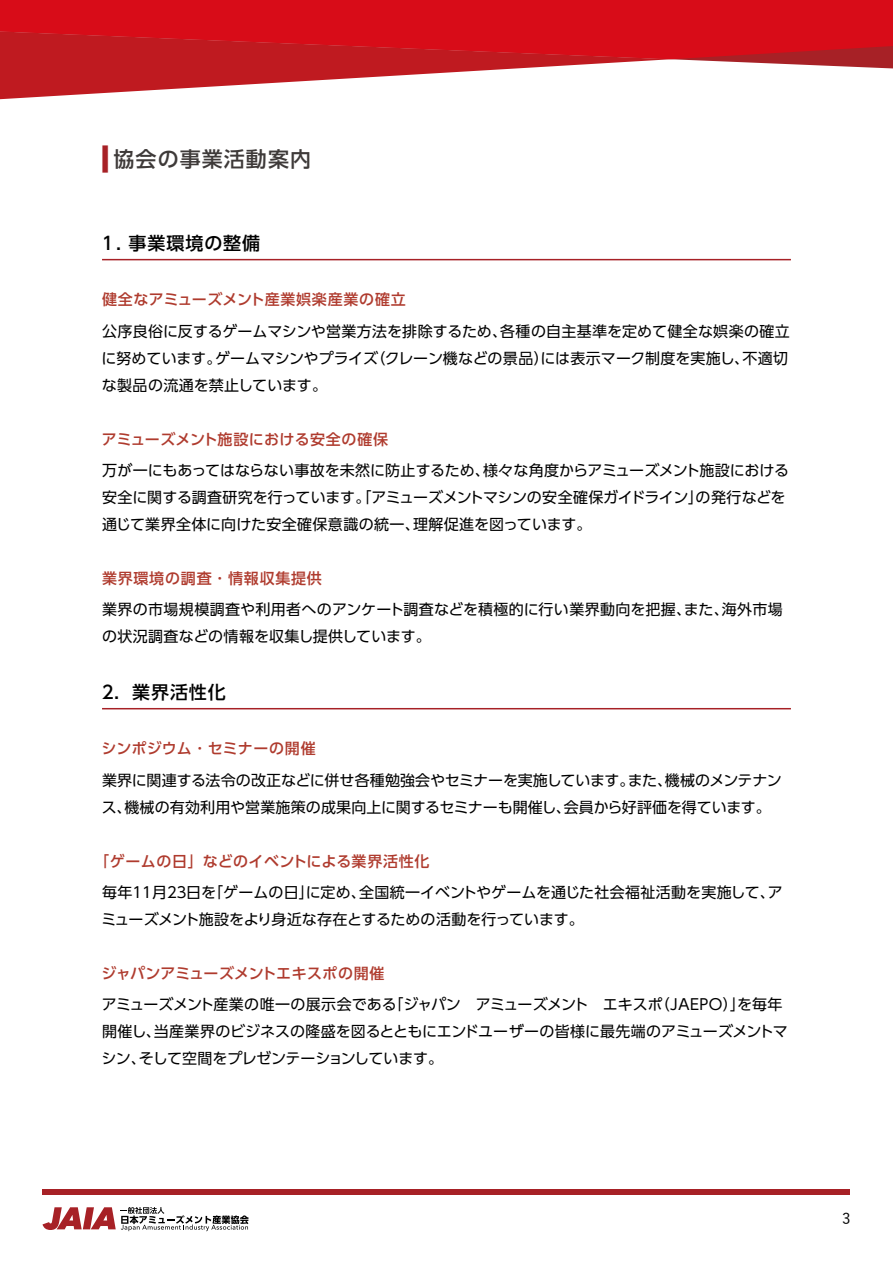
<style>
.page{position:relative;width:893px;height:1263px;background:#fff}
.page>*{position:absolute;margin:0;border:0;box-sizing:border-box;transform-origin:0 0}
.t1{font:500 21px "UD Shin Go Pro";letter-spacing:.05em;color:#3e3a39}
.t2{font:500 18px "UD Shin Go Pro";letter-spacing:.05em;color:#000}
.t3{font:15px/27px "UD Shin Go Pro";color:#000}
.t4{font:15px/27px "UD Shin Go Pro";letter-spacing:.025em;color:#000}
.t5{font:500 15px "UD Shin Go Pro";letter-spacing:.025em;color:#af3b2e}
.t6{font:500 15px "UD Shin Go Pro";letter-spacing:.045em;color:#af3b2e}
.t7{font:500 15px "UD Shin Go Pro";color:#af3b2e}
.t8{font:500 15px "UD Shin Go Pro";letter-spacing:.05em;color:#af3b2e}
.t9{font:500 15px "Yu Go";color:#000}
.s1{font-size:31.5px;color:#a72126}
</style>
<div class="page">
<svg style="left:43px;top:1207px;width:206px;height:24px"></svg>
<div style="left:43px;top:1189px;width:807px;height:6px;background:#a72126"></div>
<svg style="left:671px;top:59px;width:222px;height:10px"></svg>
<svg style="left:0;top:59px;width:671px;height:41px"></svg>
<svg style="left:0;top:0;width:893px;height:59px;background:#d20f19"></svg>
<hr style="left:102px;top:259px;width:689px;height:1px;background:#a72126">
<hr style="left:102px;top:708px;width:689px;height:1px;background:#a72126">
<h1 class="t1" style="left:102px;top:142px;width:211px"><span class="s1">■</span> 協会の事業活動案内</h1>
<p class="t2" style="left:99px;top:228px;width:163px">１. 事業環境の整備</p>
<p class="t6" style="left:102px;top:287px;width:305px">健全なアミューズメント産業娯楽産業の確立</p>
<p class="t3" style="left:102px;top:317px;width:690px;text-align:justify">公序良俗に反するゲームマシンや営業方法を排除するため、各種の自主基準を定めて健全な娯楽の確立に努めています。ゲームマシンやプライズ（クレーン機などの景品）には表示マーク制度を実施し、不適切な製品の流通を禁止しています。</p>
<p class="t5" style="left:102px;top:427px;width:288px">アミューズメント施設における安全の確保</p>
<p class="t3" style="left:102px;top:456px;width:689px">万が一にもあってはならない事故を未然に防止するため、様々な角度からアミューズメント施設における安全に関する調査研究を行っています。「アミューズメントマシンの安全確保ガイドライン」の発行などを通じて業界全体に向けた安全確保意識の統一、理解促進を図っています。</p>
<p class="t8" style="left:102px;top:566px;width:221px">業界環境の調査･情報収集提供</p>
<p class="t4" style="left:102px;top:595px;width:682px">業界の市場規模調査や利用者へのアンケート調査などを積極的に行い業界動向を把握、また、海外市場の状況調査などの情報を収集し提供しています。</p>
<p class="t2" style="left:99px;top:677px;width:129px">２．業界活性化</p>
<p class="t5" style="left:102px;top:736px;width:216px">シンポジウム･セミナーの開催</p>
<p class="t3" style="left:102px;top:766px;width:681px">業界に関連する法令の改正などに併せ各種勉強会やセミナーを実施しています。また、機械のメンテナンス、機械の有効利用や営業施策の成果向上に関するセミナーも開催し、会員から好評価を得ています。</p>
<p class="t5" style="left:94px;top:849px;width:337px">「ゲームの日」などのイベントによる業界活性化</p>
<p class="t3" style="left:101px;top:878px;width:683px">毎年１１月２３日を「ゲームの日」に定め、全国統一イベントやゲームを通じた社会福祉活動を実施して、アミューズメント施設をより身近な存在とするための活動を行っています。</p>
<p class="t7" style="left:102px;top:961px;width:284px">ジャパンアミューズメントエキスポの開催</p>
<p class="t3" style="left:102px;top:990px;width:688px">アミューズメント産業の唯一の展示会である「ジャパン　アミューズメント　エキスポ（ＪＡＥＰＯ）」を毎年開催し、当産業界のビジネスの隆盛を図るとともにエンドユーザーの皆様に最先端のアミューズメントマシン、そして空間をプレゼンテーションしています。</p>
<p class="t9" style="left:842px;top:1204px;width:10px">3</p>
</div>
